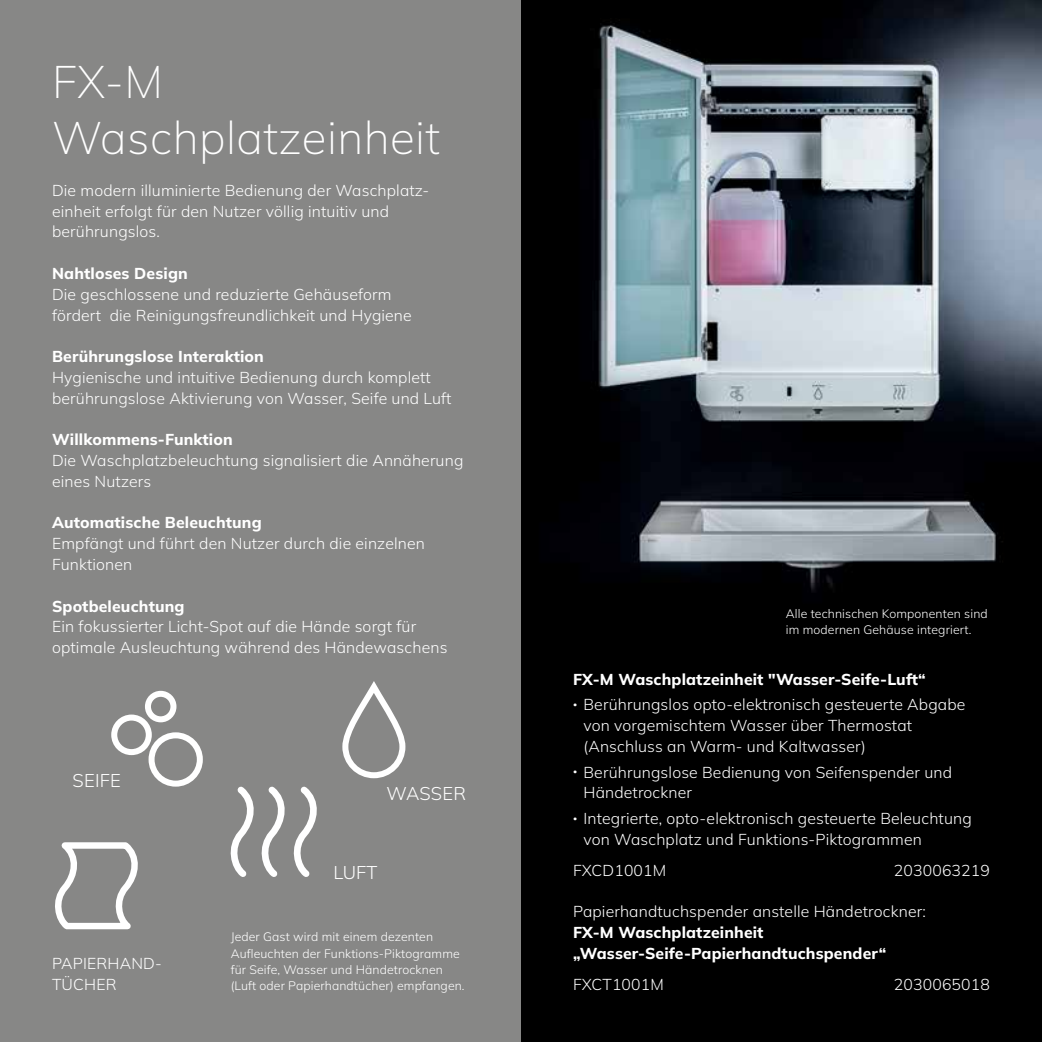
<style>
.page{position:relative;width:1042px;height:1042px;background:#fff}
.page>*{position:absolute;margin:0;border:0;box-sizing:border-box;transform-origin:0 0}
.t1{font:200 45.5px/56px "Mulish";letter-spacing:.01em;color:#fff}
.t2{font:300 18.38px "Mulish";letter-spacing:.01em;color:#fff}
.t3{font:300 15.75px/20.8px "Mulish";letter-spacing:.01em;color:#fff}
.t4{font:800 15.75px/20.8px "Mulish";letter-spacing:.01em;color:#fff}
.t5{font:300 12.25px/16.1px "Mulish";letter-spacing:.01em;color:#fff}
</style>
<div class="page">
<div style="left:0;top:0;width:521px;height:1042px;background:#878786"></div>
<img style="left:521px;top:0;width:521px;height:1042px">
<svg style="left:111px;top:691px;width:92px;height:95px"></svg>
<svg style="left:231px;top:786px;width:86px;height:91px"></svg>
<div style="left:342px;top:684px;width:63px;height:94px;border:6px solid #fff;border-radius:29px"></div>
<svg style="left:55px;top:842px;width:83px;height:87px"></svg>
<h1 class="t1" style="left:52px;top:52px;width:390px">FX-M<br>Waschplatzeinheit</h1>
<p class="t3" style="left:52px;top:179px;width:376px">Die modern illuminierte Bedienung der Waschplatz&shy;einheit erfolgt für den Nutzer völlig intuitiv und berührungslos.</p>
<p class="t4" style="left:52px;top:262px;width:137px">Nahtloses Design</p>
<p class="t3" style="left:52px;top:283px;width:361px">Die geschlossene und reduzierte Gehäuseform fördert die Reinigungsfreundlichkeit und Hygiene</p>
<p class="t4" style="left:52px;top:346px;width:213px">Berührungslose Interaktion</p>
<p class="t3" style="left:52px;top:366px;width:401px">Hygienische und intuitive Bedienung durch komplett berührungslose Aktivierung von Wasser, Seife und Luft</p>
<p class="t4" style="left:52px;top:429px;width:182px">Willkommens-Funktion</p>
<p class="t3" style="left:52px;top:450px;width:413px">Die Waschplatzbeleuchtung signalisiert die Annäherung eines Nutzers</p>
<p class="t4" style="left:52px;top:512px;width:211px">Automatische Beleuchtung</p>
<p class="t3" style="left:52px;top:533px;width:374px">Empfängt und führt den Nutzer durch die einzelnen<br>Funktionen</p>
<p class="t4" style="left:52px;top:595px;width:134px">Spotbeleuchtung</p>
<p class="t3" style="left:52px;top:616px;width:397px">Ein fokussierter Licht-Spot auf die Hände sorgt für optimale Ausleuchtung während des Händewaschens</p>
<p class="t2" style="left:73px;top:767px;width:50px">SEIFE</p>
<p class="t3" style="left:52px;top:952px;width:111px">PAPIERHAND-<br>TÜCHER</p>
<p class="t2" style="left:386px;top:781px;width:81px">WASSER</p>
<p class="t2" style="left:333px;top:860px;width:45px">LUFT</p>
<p class="t5" style="left:231px;top:928px;width:235px">Jeder Gast wird mit einem dezenten Aufleuchten der Funktions-Piktogramme für Seife, Wasser und Händetrocknen (Luft oder Papierhandtücher) empfangen.</p>
<p class="t5" style="left:786px;top:605px;width:203px">Alle technischen Komponenten sind im modernen Gehäuse integriert.</p>
<p class="t4" style="left:573px;top:668px;width:354px">FX-M Waschplatzeinheit "Wasser-Seife-Luft“</p>
<p class="t3" style="left:583px;top:694px;width:383px;text-indent:-10px"><sup>•</sup> Berührungslos opto-elektronisch gesteuerte Abgabe von vorgemischtem Wasser über Thermostat (Anschluss an Warm- und Kaltwasser)</p>
<p class="t3" style="left:583px;top:761px;width:370px;text-indent:-10px"><sup>•</sup> Berührungslose Bedienung von Seifenspender und<br>Händetrockner</p>
<p class="t3" style="left:583px;top:808px;width:390px;text-indent:-10px"><sup>•</sup> Integrierte, opto-elektronisch gesteuerte Beleuchtung von Waschplatz und Funktions-Piktogrammen</p>
<p class="t3" style="left:573px;top:859px;width:95px">FXCD1001M</p>
<p class="t3" style="left:894px;top:859px;width:97px">2030063219</p>
<p class="t3" style="left:573px;top:901px;width:354px">Papierhandtuchspender anstelle Händetrockner:</p>
<p class="t4" style="left:573px;top:922px;width:314px">FX-M Waschplatzeinheit „Wasser-Seife-Papierhandtuchspender“</p>
<p class="t3" style="left:573px;top:973px;width:92px">FXCT1001M</p>
<p class="t3" style="left:894px;top:973px;width:97px">2030065018</p>
</div>
